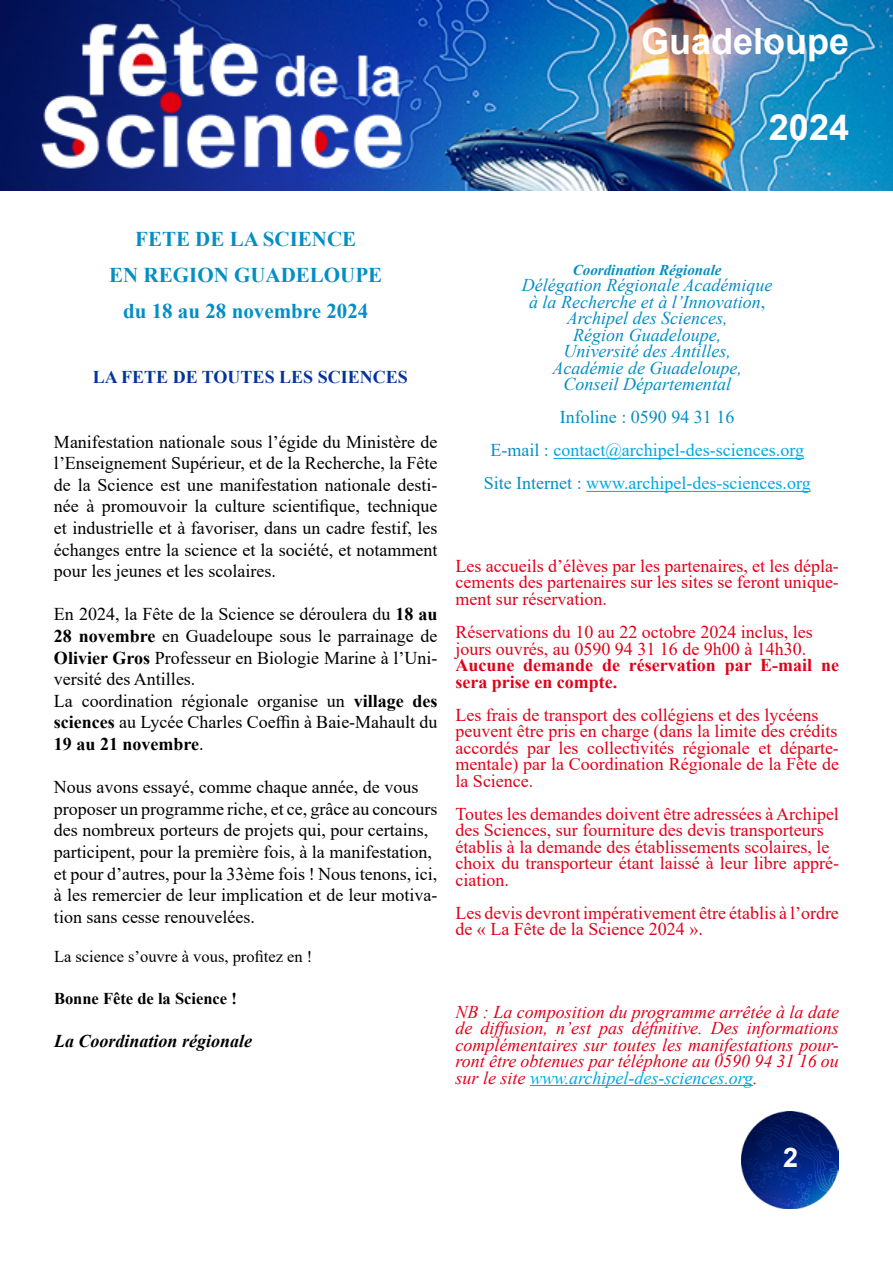
<style>
.page{position:relative;width:893px;height:1263px;background:#fff}
.page>*{position:absolute;margin:0;border:0;box-sizing:border-box;transform-origin:0 0}
.t1{font:700 36px "Arial";color:#fff}
.t2{font:700 27px "Arial";color:#fff}
.t3{font:700 21px/36px "Times New Roman";color:#048ec4;text-align:center}
.t4{font:18px/21.6px "Times New Roman";color:#000}
.t5{font:18px/16.5px "Times New Roman";color:#e2001a}
.t6{font:italic 18px/16.5px "Times New Roman";color:#e2001a;text-align:justify}
.t7{font:italic 18px/16.5px "Times New Roman";color:#048ec4;text-align:center}
.t8{font:18px/33px "Times New Roman";color:#00a7e3;text-align:center}
.t9{font:700 18px/16.5px "Times New Roman";color:#e2001a}
.t10{font:700 18px "Times New Roman";color:#06339f}
.t11{font:italic 700 18px "Times New Roman";color:#000}
.t12{font:16.5px "Times New Roman";color:#000}
.t13{font:700 16.5px "Times New Roman";color:#000}
.t14{font:italic 700 15px "Times New Roman";color:#048ec4}
.s1{font-weight:700}
.s2{font-style:normal}
.s3{color:#048ec4}
.s4{color:#00a7e3}
</style>
<div class="page">
<img style="left:0;top:0;width:893px;height:190px">
<img style="left:741px;top:1111px;width:98px;height:98px">
<hr style="left:553px;top:458px;width:251px;height:1px;background:#00a7e3">
<hr style="left:586px;top:491px;width:225px;height:1px;background:#00a7e3">
<hr style="left:530px;top:1085px;width:223px;height:1px;background:#00a7e3">
<h1 class="t1" style="left:641px;top:16px;width:210px">Guadeloupe</h1>
<h1 class="t1" style="left:769px;top:102px;width:82px">2024</h1>
<p class="t3" style="left:109px;top:220px;width:275px">FETE DE LA SCIENCE<br>EN REGION GUADELOUPE du 18 au 28 novembre 2024</p>
<p class="t10" style="left:93px;top:364px;width:316px">LA FETE DE TOUTES LES SCIENCES</p>
<p class="t4" style="left:54px;top:430px;width:385px;text-align:justify">Manifestation nationale sous l’égide du Ministère de l’Enseignement Supérieur, et de la Recherche, la Fête de la Science est une manifestation nationale desti&shy;née à promouvoir la culture scientifique, technique et industrielle et à favoriser, dans un cadre festif, les échanges entre la science et la société, et notamment pour les jeunes et les scolaires.</p>
<p class="t4" style="left:54px;top:603px;width:385px">En 2024, la Fête de la Science se déroulera du <span class="s1">18 au 28 novembre</span> en Guadeloupe sous le parrainage de <span class="s1">Olivier Gros</span> Professeur en Biologie Marine à l’Uni&shy;versité des Antilles.<br>La coordination régionale organise un <span class="s1">village des sciences</span> au Lycée Charles Coeffin à Baie-Mahault du <span class="s1">19 au 21 novembre</span>.</p>
<p class="t4" style="left:54px;top:776px;width:385px">Nous avons essayé, comme chaque année, de vous proposer un programme riche, et ce, grâce au concours des nombreux porteurs de projets qui, pour certains, participent, pour la première fois, à la manifestation, et pour d’autres, pour la 33ème fois ! Nous tenons, ici, à les remercier de leur implication et de leur motiva&shy;tion sans cesse renouvelées.</p>
<p class="t12" style="left:54px;top:945px;width:260px">La science s’ouvre à vous, profitez en !</p>
<p class="t13" style="left:54px;top:986px;width:184px">Bonne Fête de la Science !</p>
<p class="t11" style="left:54px;top:1028px;width:200px">La Coordination régionale</p>
<p class="t14" style="left:573px;top:259px;width:150px">Coordination Régionale</p>
<p class="t7" style="left:522px;top:277px;width:252px">Délégation Régionale Académique à la Recherche et à l’Innovation<span class="s2">,<br></span>Archipel des Sciences,<br>Région Guadeloupe,<br>Université des Antilles,<br>Académie de Guadeloupe,<br>Conseil Départemental</p>
<p class="t8" style="left:484px;top:400px;width:328px"><span class="s3">Infoline : 0590 94 31 16<br>E-mail :</span> contact@archipel-des-sciences.org<br><span class="s3">Site Internet :</span> www.archipel-des-sciences.org</p>
<p class="t5" style="left:455px;top:557px;width:385px;text-align:justify">Les accueils d’élèves par les partenaires, et les dépla&shy;cements des partenaires sur les sites se feront unique&shy;ment sur réservation.</p>
<p class="t5" style="left:455px;top:623px;width:359px">Réservations du 10 au 22 octobre 2024 inclus, les jours ouvrés, au 0590 94 31 16 de 9h00 à 14h30.</p>
<p class="t9" style="left:455px;top:656px;width:385px">Aucune demande de réservation par E-mail ne sera prise en compte.</p>
<p class="t5" style="left:455px;top:706px;width:385px">Les frais de transport des collégiens et des lycéens peuvent être pris en charge (dans la limite des crédits accordés par les collectivités régionale et départe&shy;mentale) par la Coordination Régionale de la Fête de la Science.</p>
<p class="t5" style="left:455px;top:805px;width:385px">Toutes les demandes doivent être adressées à Archipel des Sciences, sur fourniture des devis transporteurs établis à la demande des établissements scolaires, le choix du transporteur étant laissé à leur libre appré&shy;ciation.</p>
<p class="t5" style="left:455px;top:904px;width:385px">Les devis devront impérativement être établis à l’ordre de « La Fête de la Science 2024 ».</p>
<p class="t6" style="left:455px;top:1003px;width:385px">NB : La composition du programme arrêtée à la date de diffusion, n’est pas définitive. Des informations complémentaires sur toutes les manifestations pour&shy;ront être obtenues par téléphone au 0590 94 31 16 ou sur le site <span class="s4">www.archipel-des-sciences.org</span>.</p>
<h2 class="t2" style="left:783px;top:1138px;width:17px">2</h2>
</div>
